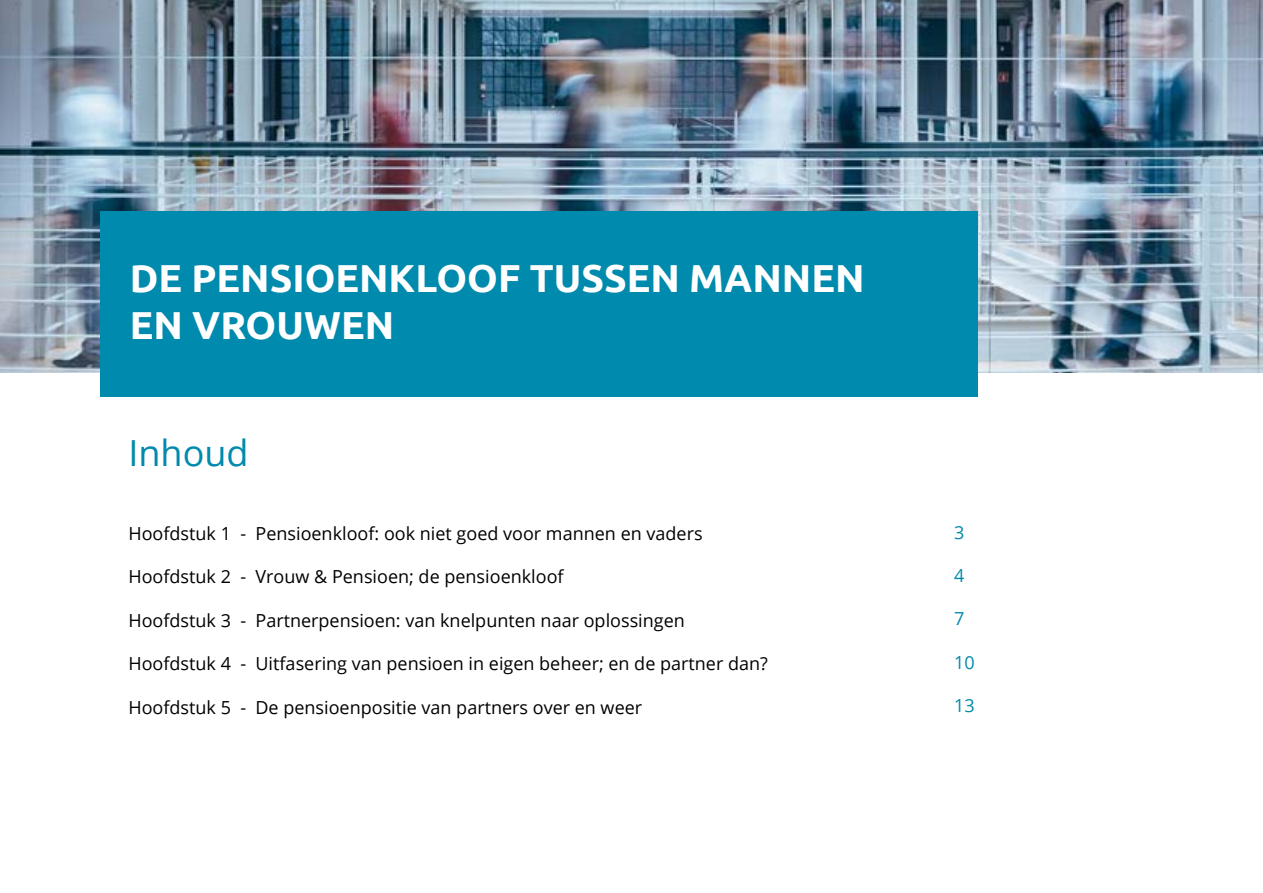
<style>
.page{position:relative;width:1263px;height:893px;background:#fff}
.page>*{position:absolute;margin:0;border:0;box-sizing:border-box;transform-origin:0 0}
.t1{font:700 39px/46.8px "Ubuntu";color:#fff}
.t2{font:36px "Open Sans";color:#008aad}
.t3{font:18px "Open Sans";color:#000}
.t4{font:18px "Open Sans";color:#008aad}
</style>
<div class="page">
<img style="left:0;top:0;width:1263px;height:373px">
<div style="left:101px;top:211px;width:877px;height:186px;background:#008aad"></div>
<h1 class="t1" style="left:130px;top:254px;width:736px">DE PENSIOENKLOOF TUSSEN MANNEN<br>EN VROUWEN</h1>
<h2 class="t2" style="left:128px;top:428px;width:122px">Inhoud</h2>
<p class="t3" style="left:128px;top:521px;width:576px">Hoofdstuk 1 - Pensioenkloof: ook niet goed voor mannen en vaders</p>
<p class="t3" style="left:128px;top:564px;width:437px">Hoofdstuk 2 - Vrouw &amp; Pensioen; de pensioenkloof</p>
<p class="t3" style="left:128px;top:608px;width:558px">Hoofdstuk 3 - Partnerpensioen: van knelpunten naar oplossingen</p>
<p class="t3" style="left:128px;top:651px;width:641px">Hoofdstuk 4 - Uitfasering van pensioen in eigen beheer; en de partner dan?</p>
<p class="t3" style="left:128px;top:695px;width:515px">Hoofdstuk 5 - De pensioenpositie van partners over en weer</p>
<p class="t4" style="left:954px;top:520px;width:12px">3</p>
<p class="t4" style="left:954px;top:563px;width:12px">4</p>
<p class="t4" style="left:954px;top:606px;width:12px">7</p>
<p class="t4" style="left:954px;top:650px;width:22px">10</p>
<p class="t4" style="left:954px;top:693px;width:22px">13</p>
</div>
